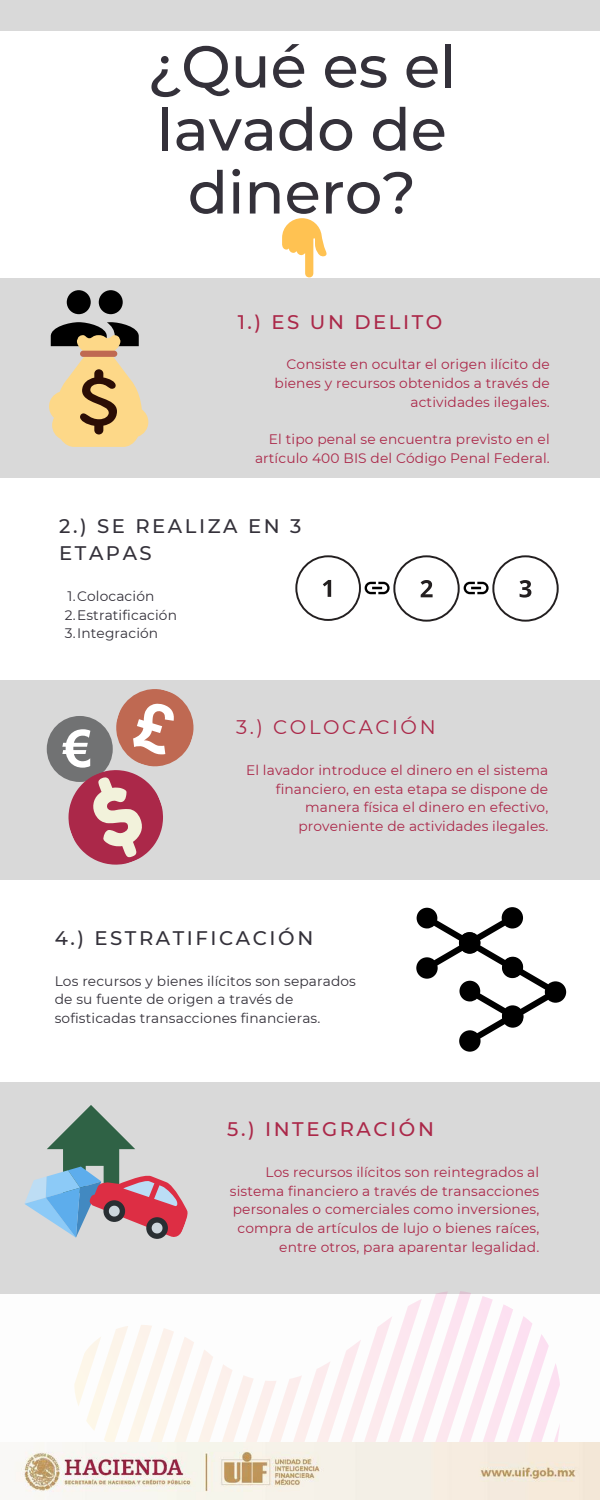
<style>
.page{position:relative;width:600px;height:1500px;background:#d9d9d9}
.page>*{position:absolute;margin:0;border:0;box-sizing:border-box;transform-origin:0 0}
.t1{font:500 59px/63px "Montserrat";color:#34313a;text-align:center}
.t2{font:500 19.7px/27px "Montserrat";letter-spacing:.13em;color:#34313a}
.t3{font:500 19.7px "Montserrat";letter-spacing:.13em;color:#ab2849}
.t4{font:19.7px "Montserrat";letter-spacing:.13em;color:#ab2849}
.t5{font:13.8px/18.8px "Montserrat";letter-spacing:.01em;color:#ab2849;text-align:right}
.t6{font:13.8px/18.8px "Montserrat";letter-spacing:.01em;color:#34313a}
</style>
<div class="page">
<div style="left:0;top:32px;width:600px;height:246px;background:#fff"></div>
<div style="left:0;top:1294px;width:600px;height:206px;background:#fdfdfd"></div>
<div style="left:0;top:478px;width:600px;height:202px;background:#fff"></div>
<div style="left:0;top:880px;width:600px;height:202px;background:#fff"></div>
<svg style="left:282px;top:218px;width:45px;height:59px"></svg>
<svg style="left:49px;top:290px;width:99px;height:157px"></svg>
<div style="left:47px;top:716px;width:66px;height:66px;background:#717273;border-radius:50%"></div>
<svg style="left:55px;top:689px;width:139px;height:176px"></svg>
<svg style="left:295px;top:555px;width:264px;height:67px"></svg>
<svg style="left:416px;top:907px;width:150px;height:145px"></svg>
<svg style="left:24px;top:1105px;width:101px;height:105px"></svg>
<svg style="left:34px;top:1139px;width:526px;height:303px"></svg>
<img style="left:20px;top:1442px;width:580px;height:58px">
<h1 class="t1" style="left:147px;top:35px;width:311px">¿Qué es el lavado de dinero?</h1>
<h2 class="t3" style="left:238px;top:309px;width:206px">1.) ES UN DELITO</h2>
<p class="t5" style="left:275px;top:355px;width:277px">Consiste en ocultar el origen ilícito de bienes y recursos obtenidos a través de actividades ilegales.</p>
<p class="t5" style="left:255px;top:430px;width:296px">El tipo penal se encuentra previsto en el artículo 400 BIS del Código Penal Federal.</p>
<h2 class="t2" style="left:59px;top:513px;width:244px">2.) SE REALIZA EN 3<br>ETAPAS</h2>
<p class="t6" style="left:65px;top:586px;width:114px">1.Colocación<br>2.Estratificación<br>3.Integración</p>
<h2 class="t4" style="left:236px;top:715px;width:201px">3.) COLOCACIÓN</h2>
<p class="t5" style="left:246px;top:760px;width:304px">El lavador introduce el dinero en el sistema financiero, en esta etapa se dispone de manera física el dinero en efectivo, proveniente de actividades ilegales.</p>
<h2 class="t2" style="left:55px;top:924px;width:260px">4.) ESTRATIFICACIÓN</h2>
<p class="t6" style="left:55px;top:971px;width:303px">Los recursos y bienes ilícitos son separados de su fuente de origen a través de sofisticadas transacciones financieras.</p>
<h2 class="t3" style="left:227px;top:1117px;width:208px">5.) INTEGRACIÓN</h2>
<p class="t5" style="left:230px;top:1162px;width:311px">Los recursos ilícitos son reintegrados al sistema financiero a través de transacciones personales o comerciales como inversiones, compra de artículos de lujo o bienes raíces, entre otros, para aparentar legalidad.</p>
</div>
